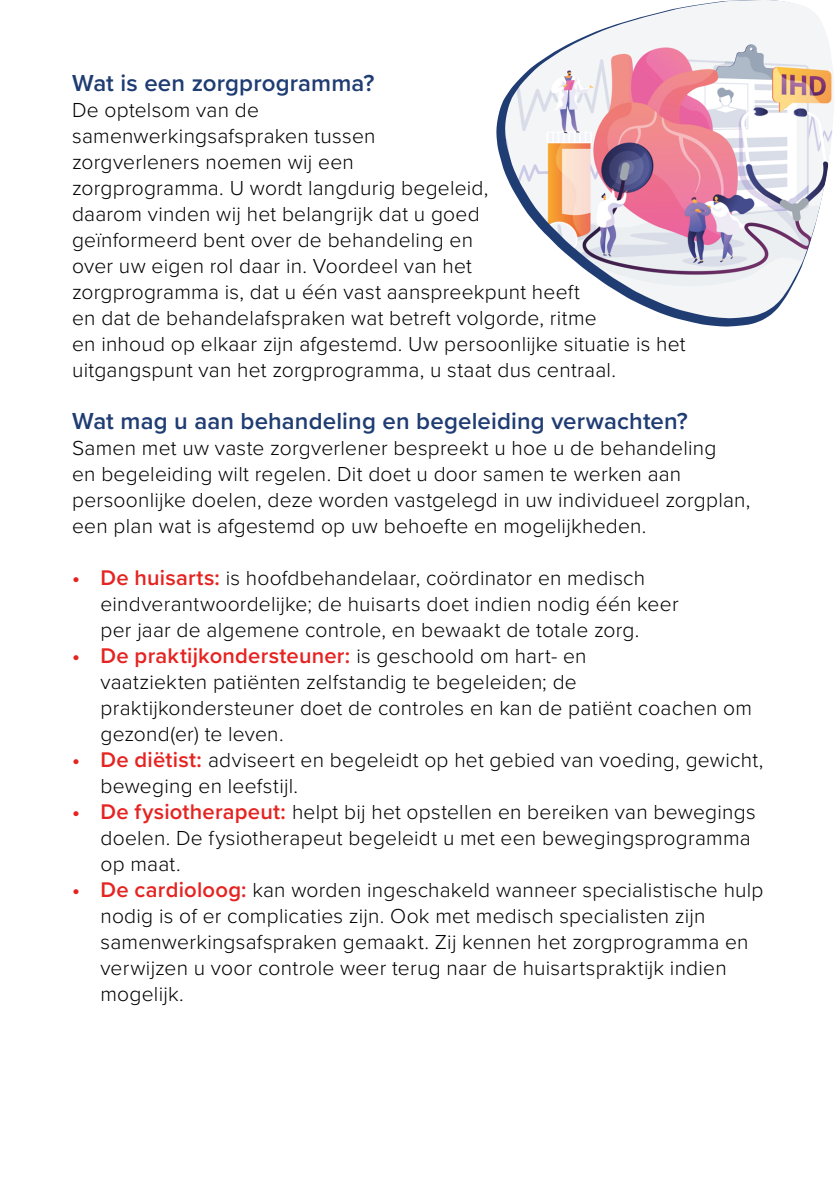
<style>
.page{position:relative;width:840px;height:1191px;background:#fff}
.page>*{position:absolute;margin:0;border:0;box-sizing:border-box;transform-origin:0 0}
.t1{font:600 24px "Proxima Nova";letter-spacing:.005em;color:#1f3c73}
.t2{font:600 22px "Proxima Nova";letter-spacing:.01em;color:#e52321}
.t3{font:300 21px/26px "Proxima Nova";letter-spacing:.01em;color:#000}
.s1{font-weight:600;font-size:22px;color:#e52321}
.s2{font-weight:300;font-size:21px;color:#000}
</style>
<div class="page">
<svg style="left:496px;top:47px;width:336px;height:279px"></svg>
<img style="left:505px;top:0;width:324px;height:318px">
<p class="t1" style="left:72px;top:65px;width:304px">Wat is een zorgprogramma?</p>
<p class="t3" style="left:72px;top:96px;width:614px">De optelsom van de<br>samenwerkingsafspraken tussen<br>zorgverleners noemen wij een<br>zorgprogramma. U wordt langdurig begeleid,<br>daarom vinden wij het belangrijk dat u goed<br>geïnformeerd bent over de behandeling en<br>over uw eigen rol daar in. Voordeel van het<br>zorgprogramma is, dat u één vast aanspreekpunt heeft<br>en dat de behandelafspraken wat betreft volgorde, ritme<br>en inhoud op elkaar zijn afgestemd. Uw persoonlijke situatie is het uitgangspunt van het zorgprogramma, u staat dus centraal.</p>
<p class="t1" style="left:72px;top:403px;width:617px">Wat mag u aan behandeling en begeleiding verwachten?</p>
<p class="t3" style="left:72px;top:434px;width:679px">Samen met uw vaste zorgverlener bespreekt u hoe u de behandeling<br>en begeleiding wilt regelen. Dit doet u door samen te werken aan persoonlijke doelen, deze worden vastgelegd in uw individueel zorgplan, een plan wat is afgestemd op uw behoefte en mogelijkheden.</p>
<p class="t3" style="left:100px;top:564px;width:579px;text-indent:-28px"><span class="s1">• De huisarts:</span> is hoofdbehandelaar, coördinator en medisch eindverantwoordelijke; de huisarts doet indien nodig één keer per jaar de algemene controle, en bewaakt de totale zorg.</p>
<p class="t2" style="left:72px;top:639px;width:515px">• De praktijkondersteuner: <span class="s2">is geschoold om hart- en</span></p>
<p class="t3" style="left:100px;top:668px;width:652px">vaatziekten patiënten zelfstandig te begeleiden; de praktijkondersteuner doet de controles en kan de patiënt coachen om gezond(er) te leven.</p>
<p class="t3" style="left:100px;top:746px;width:664px;text-indent:-28px"><span class="s1">• De diëtist:</span> adviseert en begeleidt op het gebied van voeding, gewicht, beweging en leefstijl.</p>
<p class="t3" style="left:100px;top:798px;width:656px;text-indent:-28px"><span class="s1">• De fysiotherapeut:</span> helpt bij het opstellen en bereiken van bewegings doelen. De fysiotherapeut begeleidt u met een bewegingsprogramma op maat.</p>
<p class="t3" style="left:100px;top:876px;width:664px;text-indent:-28px"><span class="s1">• De cardioloog:</span> kan worden ingeschakeld wanneer specialistische hulp nodig is of er complicaties zijn. Ook met medisch specialisten zijn samenwerkingsafspraken gemaakt. Zij kennen het zorgprogramma en verwijzen u voor controle weer terug naar de huisartspraktijk indien mogelijk.</p>
</div>
